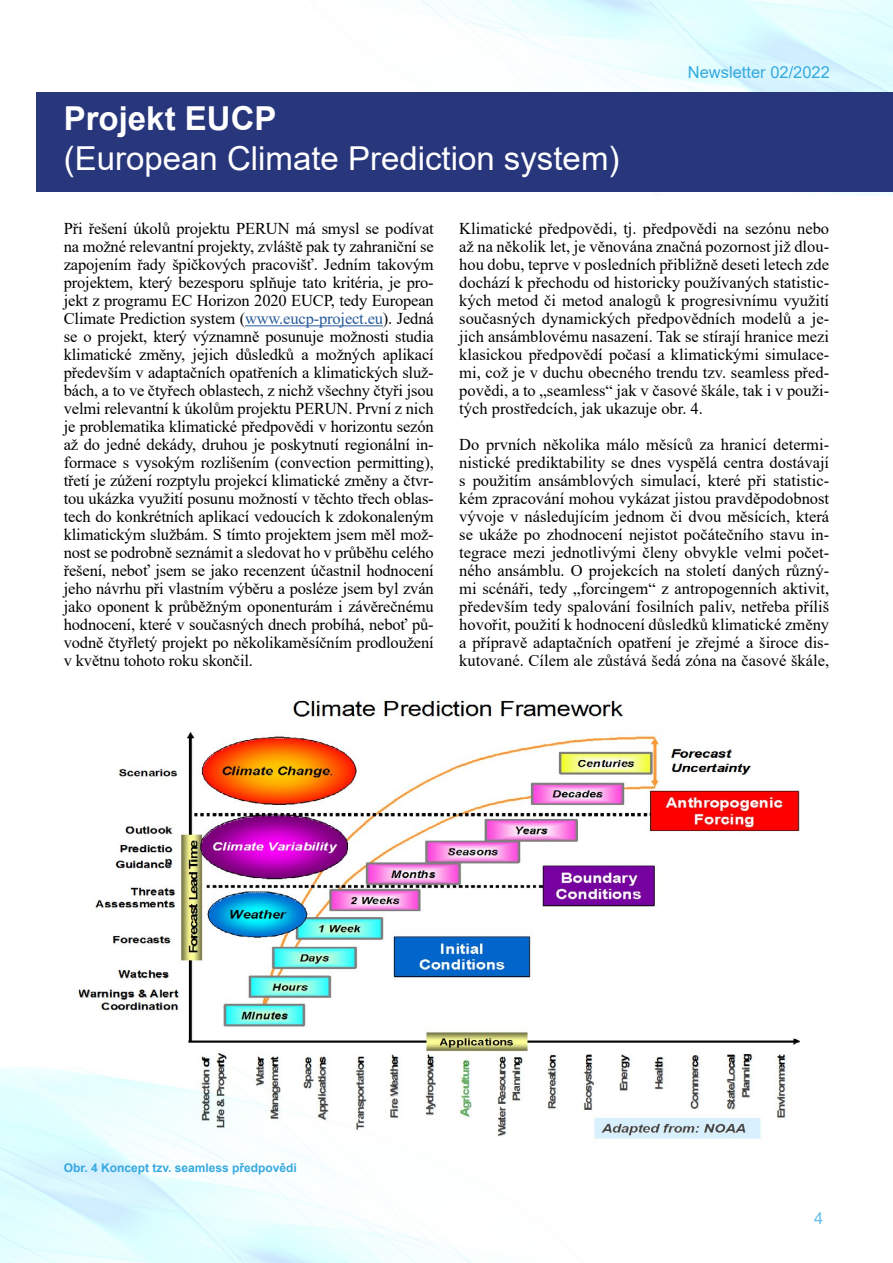
<style>
.page{position:relative;width:893px;height:1263px;background:#fff}
.page>*{position:absolute;margin:0;border:0;box-sizing:border-box;transform-origin:0 0}
.t1{font:33px "Arial";color:#fff}
.t2{font:700 33px "Arial";color:#fff}
.t3{font:16.5px/18px "Times New Roman";color:#000;text-align:justify}
.t4{font:16.5px "Arial";color:#36a9e1}
.t5{font:700 12px "Arial";color:#36a9e1}
.s1{color:#275b9b}
</style>
<div class="page">
<div style="left:36px;top:92px;width:857px;height:100px;background:#28367b"></div>
<hr style="left:245px;top:325px;width:138px;height:1px;background:#275b9b">
<img style="left:76px;top:699px;width:723px;height:368px">
<img style="left:0;top:1067px;width:786px;height:196px">
<h1 class="t2" style="left:64px;top:95px;width:214px">Projekt EUCP</h1>
<h1 class="t1" style="left:64px;top:136px;width:557px">(European Climate Prediction system)</h1>
<p class="t4" style="left:688px;top:61px;width:144px">Newsletter 02/2022</p>
<p class="t3" style="left:64px;top:219px;width:371px">Při řešení úkolů projektu PERUN má smysl se podívat na možné relevantní projekty, zvláště pak ty zahraniční se zapojením řady špičkových pracovišť. Jedním takovým projektem, který bezesporu splňuje tato kritéria, je pro&shy;jekt z programu EC Horizon 2020 EUCP, tedy European Climate Prediction system (<span class="s1">www.eucp-project.eu</span>). Jedná se o projekt, který významně posunuje možnosti studia klimatické změny, jejich důsledků a možných aplikací především v adaptačních opatřeních a klimatických služ&shy;bách, a to ve čtyřech oblastech, z nichž všechny čtyři jsou velmi relevantní k úkolům projektu PERUN. První z nich je problematika klimatické předpovědi v horizontu sezón až do jedné dekády, druhou je poskytnutí regionální in&shy;formace s vysokým rozlišením (convection permitting), třetí je zúžení rozptylu projekcí klimatické změny a čtvr&shy;tou ukázka využití posunu možností v těchto třech oblas&shy;tech do konkrétních aplikací vedoucích k zdokonaleným klimatickým službám. S tímto projektem jsem měl mož&shy;nost se podrobně seznámit a sledovat ho v průběhu celého řešení, neboť jsem se jako recenzent účastnil hodnocení jeho návrhu při vlastním výběru a posléze jsem byl zván jako oponent k průběžným oponenturám i závěrečnému hodnocení, které v současných dnech probíhá, neboť pů&shy;vodně čtyřletý projekt po několikaměsíčním prodloužení v květnu tohoto roku skončil.</p>
<p class="t3" style="left:459px;top:219px;width:371px">Klimatické předpovědi, tj. předpovědi na sezónu nebo až na několik let, je věnována značná pozornost již dlou&shy;hou dobu, teprve v posledních přibližně deseti letech zde dochází k přechodu od historicky používaných statistic&shy;kých metod či metod analogů k progresivnímu využití současných dynamických předpovědních modelů a je&shy;jich ansámblovému nasazení. Tak se stírají hranice mezi klasickou předpovědí počasí a klimatickými simulace&shy;mi, což je v duchu obecného trendu tzv. seamless před&shy;povědi, a to „seamless“ jak v časové škále, tak i v použi&shy;tých prostředcích, jak ukazuje obr. 4.</p>
<p class="t3" style="left:459px;top:435px;width:371px">Do prvních několika málo měsíců za hranicí determi&shy;nistické prediktability se dnes vyspělá centra dostávají s použitím ansámblových simulací, které při statistic&shy;kém zpracování mohou vykázat jistou pravděpodobnost vývoje v následujícím jednom či dvou měsících, která se ukáže po zhodnocení nejistot počátečního stavu in&shy;tegrace mezi jednotlivými členy obvykle velmi počet&shy;ného ansámblu. O projekcích na století daných různý&shy;mi scénáři, tedy „forcingem“ z antropogenních aktivit, především tedy spalování fosilních paliv, netřeba příliš hovořit, použití k hodnocení důsledků klimatické změny a přípravě adaptačních opatření je zřejmé a široce dis&shy;kutované. Cílem ale zůstává šedá zóna na časové škále,</p>
<p class="t5" style="left:64px;top:1159px;width:235px">Obr. 4 Koncept tzv. seamless předpovědi</p>
<p class="t4" style="left:814px;top:1207px;width:11px">4</p>
</div>
